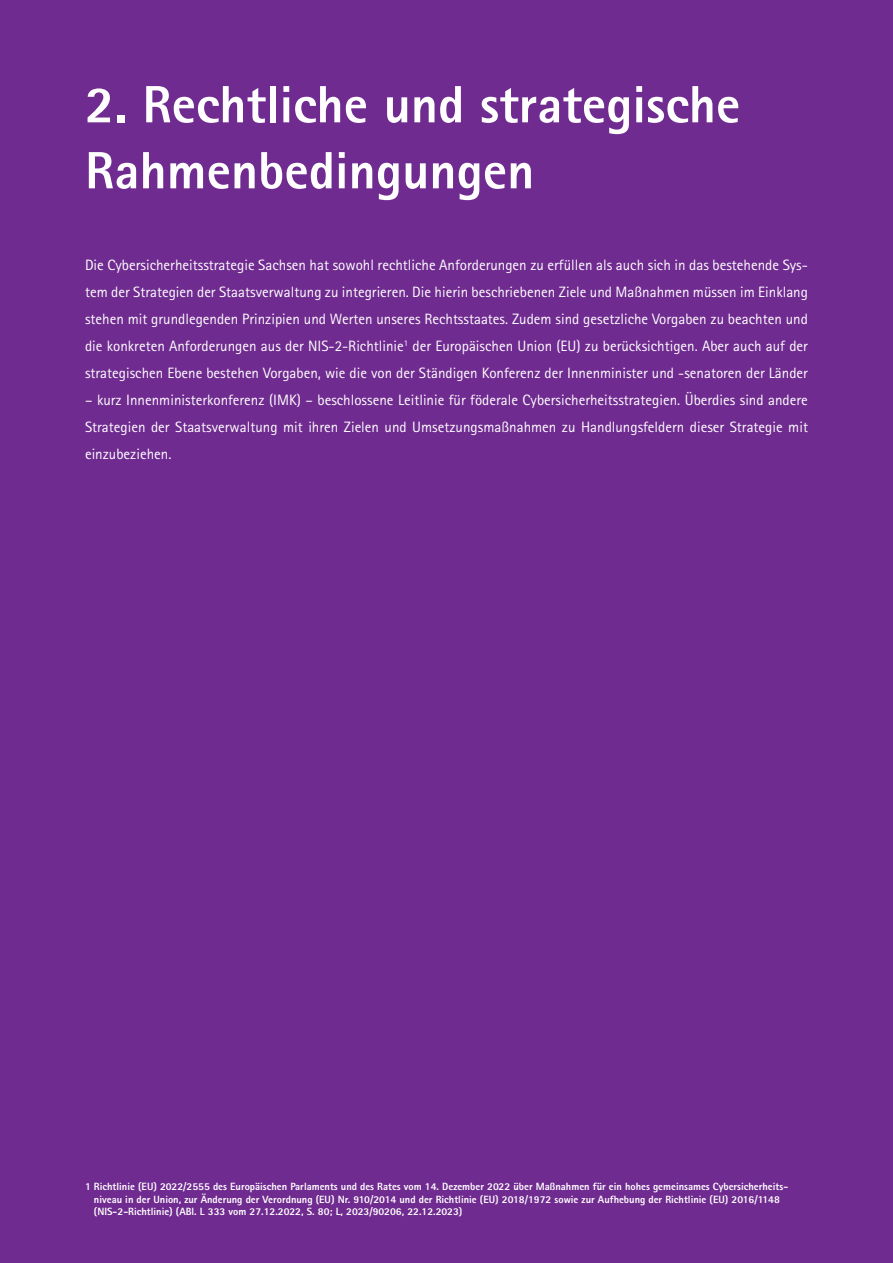
<style>
.page{position:relative;width:893px;height:1263px;background:#702b90}
.page>*{position:absolute;margin:0;border:0;box-sizing:border-box;transform-origin:0 0}
.H3_Kapitelüberschriften{font:800 52.5px "Rotis Sans Serif Std";color:#fff}
.Fließtext{font:15px/27px "Rotis Sans Serif Std";color:#fff;text-align:justify}
.Quelle_Fließtext{font:800 10.5px/12.6px "Rotis Sans Serif Std";color:#fff}
</style>
<div class="page">
<p class="H3_Kapitelüberschriften" style="left:85px;top:71px;width:657px">2. Rechtliche und strategische</p>
<p class="H3_Kapitelüberschriften" style="left:85px;top:137px;width:451px">Rahmenbedingungen</p>
<p class="Fließtext" style="left:85px;top:251px;width:724px">Die Cybersicherheitsstrategie Sachsen hat sowohl rechtliche Anforderungen zu erfüllen als auch sich in das bestehende Sys&shy;tem der Strategien der Staatsverwaltung zu integrieren. Die hierin beschriebenen Ziele und Maßnahmen müssen im Einklang stehen mit grundlegenden Prinzipien und Werten unseres Rechtsstaates. Zudem sind gesetzliche Vorgaben zu beachten und die konkreten Anforderungen aus der NIS-2-Richtlinie<sup>1</sup> der Europäischen Union (EU) zu berücksichtigen. Aber auch auf der strategischen Ebene bestehen Vorgaben, wie die von der Ständigen Konferenz der Innenminister und -senatoren der Länder</p>
<p class="Fließtext" style="left:85px;top:386px;width:724px">– kurz Innenministerkonferenz (IMK) – beschlossene Leitlinie für föderale Cybersicherheitsstrategien. Überdies sind andere Strategien der Staatsverwaltung mit ihren Zielen und Umsetzungsmaßnahmen zu Handlungsfeldern dieser Strategie mit einzubeziehen.</p>
<p class="Quelle_Fließtext" style="left:94px;top:1180px;width:696px;text-indent:-9px">1 Richtlinie (EU) 2022/2555 des Europäischen Parlaments und des Rates vom 14. Dezember 2022 über Maßnahmen für ein hohes gemeinsames Cybersicherheits&shy;niveau in der Union, zur Änderung der Verordnung (EU) Nr. 910/2014 und der Richtlinie (EU) 2018/1972 sowie zur Aufhebung der Richtlinie (EU) 2016/1148 (NIS-2-Richtlinie) (ABl. L 333 vom 27.12.2022, S. 80; L, 2023/90206, 22.12.2023)</p>
</div>
